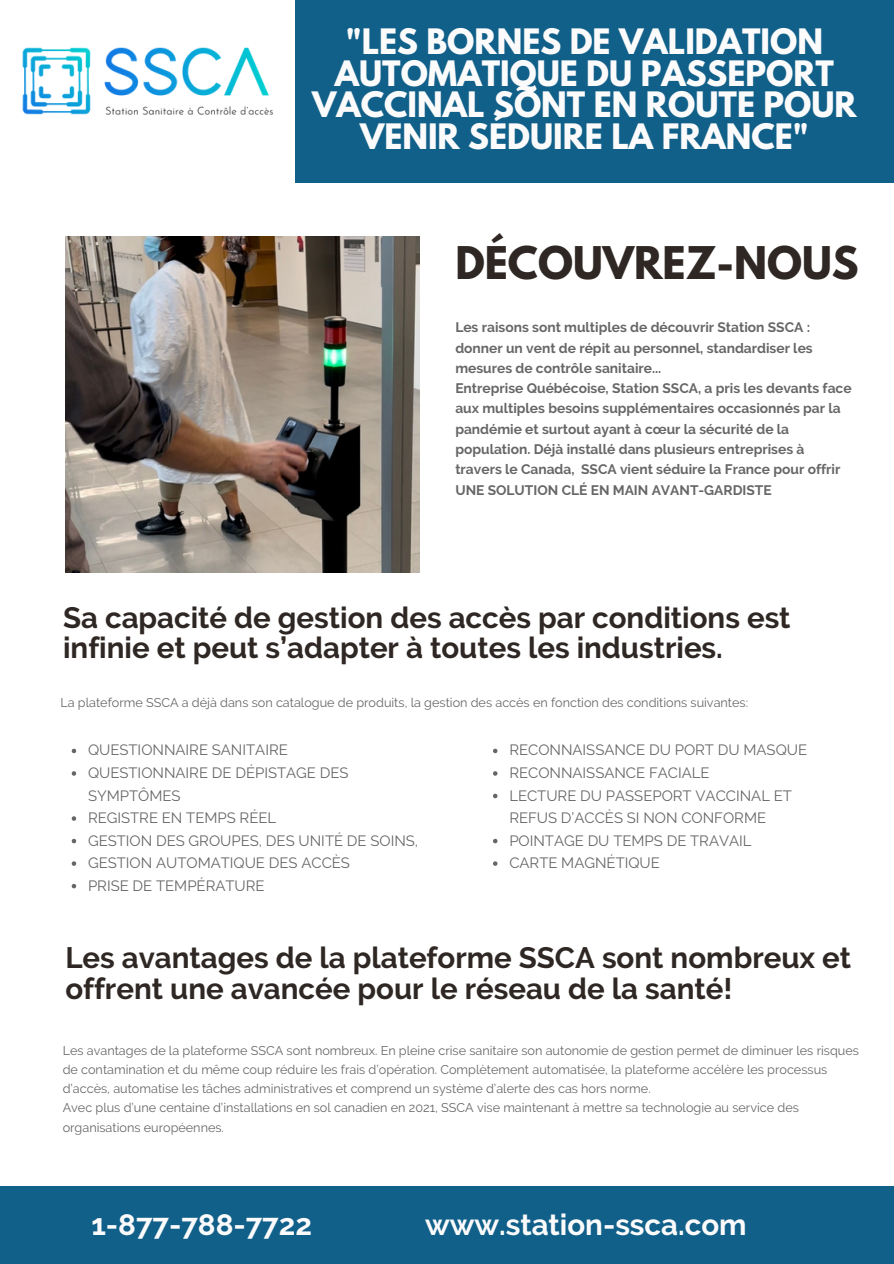
<style>
.page{position:relative;width:894px;height:1264px;background:#fff}
.page>*{position:absolute;margin:0;border:0;box-sizing:border-box;transform-origin:0 0}
.t1{font:700 39.9px "League Spartan";color:#2e2723}
.t2{font:700 31.05px/31.5px "League Spartan";color:#fcfbfc;text-align:center}
.t3{font:700 29.4px/30.5px "Raleway";color:#2e2723}
.t4{font:700 29.4px "Raleway";color:#fcfbfc}
.t5{font:14.85px/22.5px "Raleway";color:#000}
.t6{font:700 13.8px/20.2px "Raleway";color:#000}
.t7{font:12.6px/19.2px "Raleway";color:#000}
</style>
<div class="page">
<div style="left:295px;top:0;width:598px;height:182px;background:#116089"></div>
<img style="left:65px;top:236px;width:354px;height:336px">
<img style="left:22px;top:47px;width:251px;height:68px">
<div style="left:0;top:1186px;width:893px;height:77px;background:#116089"></div>
<svg style="left:72px;top:748px;width:4px;height:5px"></svg>
<svg style="left:72px;top:771px;width:4px;height:4px"></svg>
<svg style="left:72px;top:816px;width:4px;height:4px"></svg>
<svg style="left:72px;top:838px;width:4px;height:5px"></svg>
<svg style="left:72px;top:861px;width:4px;height:4px"></svg>
<svg style="left:72px;top:884px;width:4px;height:4px"></svg>
<svg style="left:493px;top:748px;width:4px;height:5px"></svg>
<svg style="left:493px;top:771px;width:4px;height:4px"></svg>
<svg style="left:493px;top:793px;width:4px;height:5px"></svg>
<svg style="left:493px;top:838px;width:4px;height:5px"></svg>
<svg style="left:493px;top:861px;width:4px;height:4px"></svg>
<p class="t2" style="left:312px;top:30px;width:546px">"LES BORNES DE VALIDATION<br>AUTOMATIQUE DU PASSEPORT<br>VACCINAL SONT EN ROUTE POUR<br>VENIR SÉDUIRE LA FRANCE"</p>
<p class="t1" style="left:455px;top:243px;width:404px">DÉCOUVREZ-NOUS</p>
<p class="t6" style="left:455px;top:317px;width:397px">Les raisons sont multiples de découvrir Station SSCA : donner un vent de répit au personnel, standardiser les mesures de contrôle sanitaire...<br>Entreprise Québécoise, Station SSCA, a pris les devants face aux multiples besoins supplémentaires occasionnés par la pandémie et surtout ayant à cœur la sécurité de la population. Déjà installé dans plusieurs entreprises à travers le Canada, SSCA vient séduire la France pour offrir UNE SOLUTION CLÉ EN MAIN AVANT-GARDISTE</p>
<p class="t3" style="left:63px;top:602px;width:728px">Sa capacité de gestion des accès par conditions est infinie et peut s’adapter à toutes les industries.</p>
<p class="t7" style="left:60px;top:692px;width:689px">La plateforme SSCA a déjà dans son catalogue de produits, la gestion des accès en fonction des conditions suivantes:</p>
<p class="t5" style="left:88px;top:739px;width:331px">QUESTIONNAIRE SANITAIRE<br>QUESTIONNAIRE DE DÉPISTAGE DES<br>SYMPTÔMES<br>REGISTRE EN TEMPS RÉEL<br>GESTION DES GROUPES, DES UNITÉ DE SOINS,<br>GESTION AUTOMATIQUE DES ACCÈS<br>PRISE DE TEMPÉRATURE</p>
<p class="t5" style="left:509px;top:739px;width:299px">RECONNAISSANCE DU PORT DU MASQUE<br>RECONNAISSANCE FACIALE<br>LECTURE DU PASSEPORT VACCINAL ET<br>REFUS D’ACCÈS SI NON CONFORME<br>POINTAGE DU TEMPS DE TRAVAIL<br>CARTE MAGNÉTIQUE</p>
<p class="t3" style="left:65px;top:942px;width:787px">Les avantages de la plateforme SSCA sont nombreux et offrent une avancée pour le réseau de la santé!</p>
<p class="t7" style="left:63px;top:1040px;width:797px">Les avantages de la plateforme SSCA sont nombreux. En pleine crise sanitaire son autonomie de gestion permet de diminuer les risques de contamination et du même coup réduire les frais d’opération. Complètement automatisée, la plateforme accélère les processus d’accès, automatise les tâches administratives et comprend un système d’alerte des cas hors norme.<br>Avec plus d’une centaine d’installations en sol canadien en 2021, SSCA vise maintenant à mettre sa technologie au service des organisations européennes.</p>
<p class="t4" style="left:91px;top:1206px;width:222px">1-877-788-7722</p>
<p class="t4" style="left:425px;top:1206px;width:323px">www.station-ssca.com</p>
</div>
